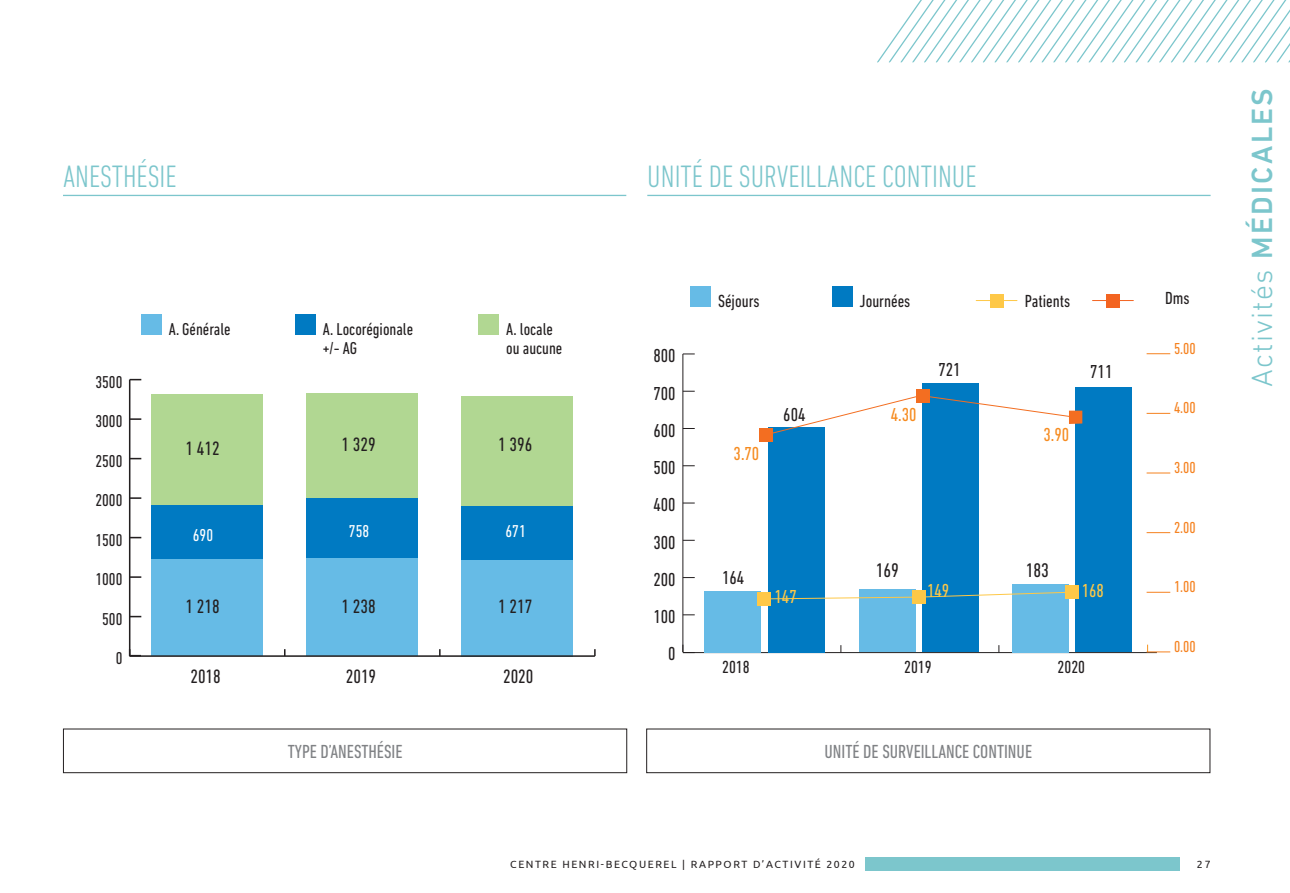
<style>
.page{position:relative;width:1290px;height:893px;background:#fff}
.page>*{position:absolute;margin:0;border:0;box-sizing:border-box;transform-origin:0 0}
.ss_titre_filet_OK_Ac{font:300 condensed 31.5px "DIN Next LT Pro";color:#7cc6cc}
.t1{font:300 29.75px "DIN Next LT Pro";letter-spacing:.04em;color:#7cc6cc}
.t2{font:condensed 20.12px "DIN Next LT Pro";color:#231f20}
.t3{font:condensed 19.6px "DIN Next LT Pro";color:#231f20}
.titre_tableau{font:condensed 19.25px "DIN Next LT Pro";color:#808285}
.t4{font:condensed 19.07px "DIN Next LT Pro";color:#231f20}
.t5{font:condensed 19.07px "DIN Next LT Pro";color:#f68b1f}
.t6{font:condensed 19.07px "DIN Next LT Pro";color:#fec847}
.t7{font:condensed 17.85px "DIN Next LT Pro";color:#231f20}
.t8{font:condensed 17.5px/19.6px "DIN Next LT Pro";color:#231f20}
.t9{font:condensed 17.5px "DIN Next LT Pro";color:#fff}
.t10{font:condensed 16.1px "DIN Next LT Pro";color:#f58220}
.t11{font:10.5px "Ubuntu";letter-spacing:.15em;color:#231f20}
.s1{font-weight:500}
</style>
<div class="page">
<svg style="left:877px;top:0;width:413px;height:63px"></svg>
<div style="left:865px;top:857px;width:314px;height:14px;background:#7cc6cc"></div>
<div style="left:295px;top:314px;width:21px;height:21px;background:#007ac2"></div>
<div style="left:141px;top:314px;width:21px;height:21px;background:#66bbe6"></div>
<div style="left:479px;top:314px;width:20px;height:21px;background:#b1d792"></div>
<div style="left:461px;top:397px;width:112px;height:110px;background:#b1d792"></div>
<div style="left:306px;top:393px;width:112px;height:105px;background:#b1d792"></div>
<div style="left:151px;top:394px;width:112px;height:111px;background:#b1d792"></div>
<div style="left:461px;top:507px;width:112px;height:53px;background:#007ac2"></div>
<div style="left:306px;top:498px;width:112px;height:60px;background:#007ac2"></div>
<div style="left:151px;top:505px;width:112px;height:55px;background:#007ac2"></div>
<div style="left:461px;top:560px;width:112px;height:96px;background:#66bbe6"></div>
<div style="left:306px;top:558px;width:112px;height:98px;background:#66bbe6"></div>
<div style="left:151px;top:560px;width:112px;height:96px;background:#66bbe6"></div>
<hr style="left:130px;top:655px;width:465px;height:2px;background:#231f20">
<svg style="left:439px;top:649px;width:2px;height:7px"></svg>
<svg style="left:594px;top:649px;width:2px;height:7px"></svg>
<hr style="left:129px;top:380px;width:1px;height:276px;background:#231f20">
<svg style="left:130px;top:649px;width:11px;height:6px"></svg>
<svg style="left:130px;top:576px;width:11px;height:2px"></svg>
<svg style="left:130px;top:497px;width:11px;height:2px"></svg>
<svg style="left:130px;top:418px;width:11px;height:2px"></svg>
<hr style="left:63px;top:195px;width:563px;height:1px;background:#7cc6cc">
<hr style="left:647px;top:195px;width:563px;height:1px;background:#7cc6cc">
<div style="left:63px;top:729px;width:564px;height:44px;border:1px solid #231f20"></div>
<div style="left:646px;top:729px;width:564px;height:44px;border:1px solid #231f20"></div>
<hr style="left:683px;top:652px;width:474px;height:1px;background:#231f20">
<hr style="left:682px;top:354px;width:1px;height:298px;background:#231f20">
<svg style="left:682px;top:645px;width:2px;height:8px"></svg>
<svg style="left:683px;top:614px;width:12px;height:1px"></svg>
<svg style="left:683px;top:577px;width:12px;height:1px"></svg>
<svg style="left:683px;top:540px;width:12px;height:1px"></svg>
<svg style="left:683px;top:502px;width:12px;height:1px"></svg>
<svg style="left:683px;top:465px;width:12px;height:1px"></svg>
<svg style="left:683px;top:428px;width:12px;height:1px"></svg>
<svg style="left:683px;top:391px;width:12px;height:1px"></svg>
<svg style="left:683px;top:353px;width:12px;height:1px"></svg>
<div style="left:768px;top:427px;width:56px;height:225px;background:#007ac2"></div>
<div style="left:922px;top:383px;width:57px;height:269px;background:#007ac2"></div>
<div style="left:1075px;top:387px;width:57px;height:265px;background:#007ac2"></div>
<div style="left:704px;top:591px;width:57px;height:61px;background:#66bbe6"></div>
<div style="left:859px;top:589px;width:57px;height:63px;background:#66bbe6"></div>
<div style="left:1012px;top:584px;width:56px;height:68px;background:#66bbe6"></div>
<div style="left:690px;top:286px;width:21px;height:20px;background:#66bbe6"></div>
<div style="left:831px;top:286px;width:21px;height:20px;background:#007ac2"></div>
<div style="left:990px;top:294px;width:13px;height:13px;background:#fec847"></div>
<hr style="left:976px;top:300px;width:41px;height:1px;background:#fec847">
<div style="left:758px;top:592px;width:13px;height:14px;background:#fec847"></div>
<div style="left:912px;top:590px;width:13px;height:14px;background:#fec847"></div>
<div style="left:1065px;top:585px;width:13px;height:14px;background:#fec847"></div>
<div style="left:1106px;top:294px;width:13px;height:13px;background:#f36421"></div>
<div style="left:916px;top:389px;width:14px;height:13px;background:#f36e21"></div>
<div style="left:1069px;top:411px;width:13px;height:13px;background:#f36e21"></div>
<div style="left:760px;top:428px;width:13px;height:13px;background:#f36e21"></div>
<hr style="left:1092px;top:300px;width:41px;height:1px;background:#f36421">
<svg style="left:1146px;top:645px;width:24px;height:8px"></svg>
<svg style="left:1146px;top:592px;width:24px;height:1px"></svg>
<svg style="left:1146px;top:532px;width:24px;height:1px"></svg>
<svg style="left:1146px;top:473px;width:24px;height:1px"></svg>
<svg style="left:1146px;top:413px;width:24px;height:1px"></svg>
<svg style="left:1146px;top:353px;width:24px;height:1px"></svg>
<svg style="left:773px;top:396px;width:303px;height:40px"></svg>
<svg style="left:771px;top:591px;width:298px;height:9px"></svg>
<p class="ss_titre_filet_OK_Ac" style="left:63px;top:159px;width:115px">ANESTHÉSIE</p>
<p class="ss_titre_filet_OK_Ac" style="left:647px;top:159px;width:331px">UNITÉ DE SURVEILLANCE CONTINUE</p>
<p class="t8" style="left:95px;top:372px;width:29px">3500</p>
<p class="t8" style="left:95px;top:411px;width:29px">3000</p>
<p class="t8" style="left:95px;top:451px;width:29px">2500</p>
<p class="t8" style="left:95px;top:490px;width:29px">2000</p>
<p class="t8" style="left:95px;top:530px;width:29px">1500</p>
<p class="t8" style="left:95px;top:569px;width:29px">1000</p>
<p class="t8" style="left:102px;top:609px;width:22px">500</p>
<p class="t8" style="left:116px;top:648px;width:8px">0</p>
<p class="t8" style="left:169px;top:319px;width:63px">A. Générale</p>
<p class="t8" style="left:506px;top:319px;width:58px">A. locale ou aucune</p>
<p class="t8" style="left:323px;top:319px;width:92px">A. Locorégionale +/- AG</p>
<p class="t3" style="left:185px;top:437px;width:36px">1 412</p>
<p class="t3" style="left:342px;top:434px;width:36px">1 329</p>
<p class="t3" style="left:498px;top:434px;width:36px">1 396</p>
<p class="t9" style="left:193px;top:525px;width:22px">690</p>
<p class="t9" style="left:349px;top:521px;width:22px">758</p>
<p class="t9" style="left:505px;top:521px;width:22px">671</p>
<p class="t3" style="left:185px;top:596px;width:36px">1 218</p>
<p class="t3" style="left:342px;top:595px;width:36px">1 238</p>
<p class="t3" style="left:498px;top:595px;width:36px">1 217</p>
<p class="t3" style="left:190px;top:665px;width:32px">2018</p>
<p class="t3" style="left:346px;top:665px;width:32px">2019</p>
<p class="t3" style="left:503px;top:665px;width:32px">2020</p>
<p class="t4" style="left:653px;top:345px;width:24px">800</p>
<p class="t4" style="left:653px;top:382px;width:24px">700</p>
<p class="t4" style="left:653px;top:420px;width:24px">600</p>
<p class="t4" style="left:653px;top:457px;width:24px">500</p>
<p class="t4" style="left:653px;top:494px;width:24px">400</p>
<p class="t4" style="left:653px;top:531px;width:24px">300</p>
<p class="t4" style="left:653px;top:569px;width:24px">200</p>
<p class="t4" style="left:653px;top:606px;width:24px">100</p>
<p class="t4" style="left:668px;top:643px;width:9px">0</p>
<p class="t7" style="left:718px;top:290px;width:43px">Séjours</p>
<p class="t7" style="left:859px;top:290px;width:52px">Journées</p>
<p class="t7" style="left:1025px;top:290px;width:47px">Patients</p>
<p class="t7" style="left:1165px;top:288px;width:26px">Dms</p>
<p class="t5" style="left:734px;top:442px;width:27px">3.70</p>
<p class="t4" style="left:783px;top:404px;width:24px">604</p>
<p class="t5" style="left:891px;top:404px;width:27px">4.30</p>
<p class="t4" style="left:938px;top:359px;width:24px">721</p>
<p class="t4" style="left:1090px;top:360px;width:24px">711</p>
<p class="t5" style="left:1043px;top:424px;width:27px">3.90</p>
<p class="t4" style="left:722px;top:567px;width:24px">164</p>
<p class="t2" style="left:876px;top:559px;width:25px">169</p>
<p class="t2" style="left:1026px;top:559px;width:25px">183</p>
<p class="t6" style="left:774px;top:585px;width:24px">147</p>
<p class="t6" style="left:927px;top:580px;width:24px">149</p>
<p class="t6" style="left:1082px;top:580px;width:24px">168</p>
<p class="t7" style="left:722px;top:657px;width:29px">2018</p>
<p class="t7" style="left:904px;top:657px;width:29px">2019</p>
<p class="t7" style="left:1057px;top:657px;width:29px">2020</p>
<p class="t10" style="left:1174px;top:339px;width:23px">5.00</p>
<p class="t10" style="left:1174px;top:399px;width:23px">4.00</p>
<p class="t10" style="left:1174px;top:458px;width:23px">3.00</p>
<p class="t10" style="left:1174px;top:518px;width:23px">2.00</p>
<p class="t10" style="left:1174px;top:578px;width:23px">1.00</p>
<p class="t10" style="left:1174px;top:637px;width:23px">0.00</p>
<p class="titre_tableau" style="left:288px;top:741px;width:116px">TYPE D’ANESTHÉSIE</p>
<p class="titre_tableau" style="left:824px;top:741px;width:209px">UNITÉ DE SURVEILLANCE CONTINUE</p>
<h2 class="t1" style="left:1245px;top:387px;width:300px;rotate:-90deg">Activités <span class="s1">MÉDICALES</span></h2>
<p class="t11" style="left:510px;top:858px;width:346px">CENTRE HENRI-BECQUEREL | RAPPORT D’ACTIVITÉ 2020</p>
<p class="t11" style="left:1196px;top:858px;width:15px">27</p>
</div>
